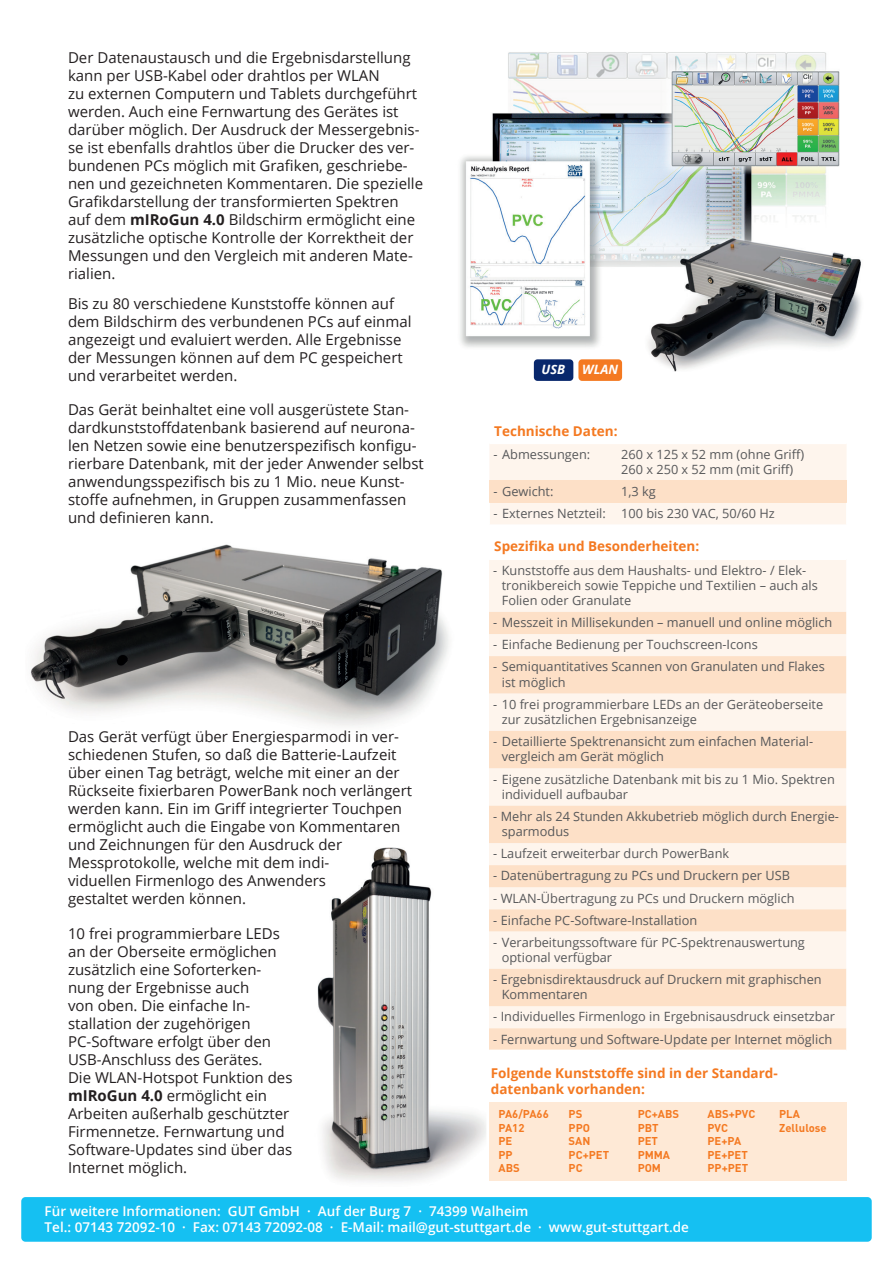
<style>
.page{position:relative;width:893px;height:1263px;background:#fff}
.page>*{position:absolute;margin:0;border:0;box-sizing:border-box;transform-origin:0 0}
.t1{font:15px/18px "Open Sans";color:#231f20}
.t2{font:600 13.5px/16.5px "Open Sans";color:#fff}
.t3{font:700 13.5px/16.2px "Open Sans";color:#f47921}
.t4{font:12.75px/15.3px "Open Sans";color:#57585a}
.t5{font:italic 700 12.75px "Open Sans";color:#fff}
.t6{font:700 11.25px/13.5px "DIN";color:#f47921}
.s1{font-weight:700}
</style>
<div class="page">
<img style="left:30px;top:544px;width:419px;height:182px">
<div style="left:21px;top:1197px;width:851px;height:45px;background:#15c0f2;border-radius:4px"></div>
<div style="left:489px;top:1102px;width:357px;height:79px;background:#fee9d6"></div>
<div style="left:489px;top:560px;width:357px;height:52px;background:#fef5ed"></div>
<svg style="left:489px;top:612px;width:357px;height:438px;background:#fde9d8"></svg>
<svg style="left:489px;top:444px;width:358px;height:80px;background:#fdefe2"></svg>
<img style="left:317px;top:847px;width:169px;height:334px">
<img style="left:460px;top:52px;width:401px;height:325px">
<div style="left:534px;top:359px;width:39px;height:22px;background:#08276c;border-radius:4px"></div>
<div style="left:578px;top:359px;width:44px;height:22px;background:#f47921;border-radius:4px"></div>
<p class="t1" style="left:68px;top:48px;width:357px">Der Datenaustausch und die Ergebnisdarstellung kann per USB-Kabel oder drahtlos per WLAN<br>zu externen Computern und Tablets durchgeführt werden. Auch eine Fernwartung des Gerätes ist darüber möglich. Der Ausdruck der Messergebnis&shy;se ist ebenfalls drahtlos über die Drucker des ver&shy;bundenen PCs möglich mit Grafiken, geschriebe&shy;nen und gezeichneten Kommentaren. Die spezielle Grafikdarstellung der transformierten Spektren auf dem <span class="s1">mIRoGun 4.0</span> Bildschirm ermöglicht eine zusätzliche optische Kontrolle der Korrektheit der Messungen und den Vergleich mit anderen Mate&shy;rialien.</p>
<p class="t1" style="left:68px;top:294px;width:345px">Bis zu 80 verschiedene Kunststoffe können auf dem Bildschirm des verbundenen PCs auf einmal angezeigt und evaluiert werden. Alle Ergebnisse der Messungen können auf dem PC gespeichert und verarbeitet werden.</p>
<p class="t1" style="left:68px;top:401px;width:357px">Das Gerät beinhaltet eine voll ausgerüstete Stan&shy;dardkunststoffdatenbank basierend auf neurona&shy;len Netzen sowie eine benutzerspezifisch konfigu&shy;rierbare Datenbank, mit der jeder Anwender selbst anwendungsspezifisch bis zu 1 Mio. neue Kunst&shy;stoffe aufnehmen, in Gruppen zusammenfassen und definieren kann.</p>
<p class="t1" style="left:68px;top:727px;width:346px">Das Gerät verfügt über Energiesparmodi in ver&shy;schiedenen Stufen, so daß die Batterie-Laufzeit über einen Tag beträgt, welche mit einer an der Rückseite fixierbaren PowerBank noch verlängert werden kann. Ein im Griff integrierter Touchpen ermöglicht auch die Eingabe von Kommentaren und Zeichnungen für den Ausdruck der Messprotokolle, welche mit dem indi-<br>viduellen Firmenlogo des Anwenders<br>gestaltet werden können.</p>
<p class="t1" style="left:68px;top:924px;width:226px">10 frei programmierbare LEDs an der Oberseite ermöglichen zusätzlich eine Soforterken&shy;nung der Ergebnisse auch<br>von oben. Die einfache In&shy;stallation der zugehörigen<br>PC-Software erfolgt über den<br>USB-Anschluss des Gerätes.<br>Die WLAN-Hotspot Funktion des <span class="s1">mIRoGun 4.0</span> ermöglicht ein<br>Arbeiten außerhalb geschützter<br>Firmennetze. Fernwartung und<br>Software-Updates sind über das<br>Internet möglich.</p>
<p class="t5" style="left:542px;top:361px;width:25px">USB</p>
<p class="t5" style="left:582px;top:361px;width:37px">WLAN</p>
<p class="t3" style="left:494px;top:422px;width:125px">Technische Daten:</p>
<p class="t4" style="left:494px;top:446px;width:98px">- Abmessungen:</p>
<p class="t4" style="left:621px;top:446px;width:184px">260 x 125 x 52 mm (ohne Griff)<br>260 x 250 x 52 mm (mit Griff)</p>
<p class="t4" style="left:494px;top:483px;width:61px">- Gewicht:</p>
<p class="t4" style="left:621px;top:483px;width:36px">1,3 kg</p>
<p class="t4" style="left:494px;top:505px;width:283px">- Externes Netzteil: 100 bis 230 VAC, 50/60 Hz</p>
<p class="t3" style="left:494px;top:538px;width:206px">Spezifika und Besonderheiten:</p>
<p class="t4" style="left:502px;top:562px;width:318px;text-indent:-9px">- Kunststoffe aus dem Haushalts- und Elektro- / Elek&shy;tronikbereich sowie Teppiche und Textilien – auch als<br>Folien oder Granulate</p>
<p class="t4" style="left:493px;top:615px;width:341px">- Messzeit in Millisekunden – manuell und online möglich</p>
<p class="t4" style="left:493px;top:637px;width:266px">- Einfache Bedienung per Touchscreen-Icons</p>
<p class="t4" style="left:502px;top:659px;width:325px;text-indent:-9px">- Semiquantitatives Scannen von Granulaten und Flakes ist möglich</p>
<p class="t4" style="left:502px;top:696px;width:323px;text-indent:-9px">- 10 frei programmierbare LEDs an der Geräteoberseite zur zusätzlichen Ergebnisanzeige</p>
<p class="t4" style="left:502px;top:733px;width:313px;text-indent:-9px">- Detaillierte Spektrenansicht zum einfachen Material&shy;vergleich am Gerät möglich</p>
<p class="t4" style="left:502px;top:771px;width:335px;text-indent:-9px">- Eigene zusätzliche Datenbank mit bis zu 1 Mio. Spektren individuell aufbaubar</p>
<p class="t4" style="left:502px;top:808px;width:339px;text-indent:-9px">- Mehr als 24 Stunden Akkubetrieb möglich durch Energie&shy;sparmodus</p>
<p class="t4" style="left:493px;top:846px;width:237px">- Laufzeit erweiterbar durch PowerBank</p>
<p class="t4" style="left:493px;top:868px;width:298px">- Datenübertragung zu PCs und Druckern per USB</p>
<p class="t4" style="left:493px;top:890px;width:303px">- WLAN-Übertragung zu PCs und Druckern möglich</p>
<p class="t4" style="left:493px;top:912px;width:206px">- Einfache PC-Software-Installation</p>
<p class="t4" style="left:502px;top:934px;width:305px;text-indent:-9px">- Verarbeitungssoftware für PC-Spektrenauswertung optional verfügbar</p>
<p class="t4" style="left:502px;top:971px;width:321px;text-indent:-9px">- Ergebnisdirektausdruck auf Druckern mit graphischen<br>Kommentaren</p>
<p class="t4" style="left:493px;top:1009px;width:343px">- Individuelles Firmenlogo in Ergebnisausdruck einsetzbar</p>
<p class="t4" style="left:493px;top:1031px;width:341px">- Fernwartung und Software-Update per Internet möglich</p>
<p class="t3" style="left:491px;top:1064px;width:288px">Folgende Kunststoffe sind in der Standard&shy;datenbank vorhanden:</p>
<p class="t6" style="left:499px;top:1107px;width:52px">PA6/PA66<br>PA12<br>PE<br>PP<br>ABS</p>
<p class="t6" style="left:569px;top:1107px;width:42px">PS<br>PPO<br>SAN<br>PC+PET<br>PC</p>
<p class="t6" style="left:638px;top:1107px;width:43px">PC+ABS<br>PBT<br>PET<br>PMMA<br>POM</p>
<p class="t6" style="left:708px;top:1107px;width:49px">ABS+PVC<br>PVC<br>PE+PA<br>PE+PET<br>PP+PET</p>
<p class="t6" style="left:779px;top:1107px;width:49px">PLA<br>Zellulose</p>
<p class="t2" style="left:45px;top:1202px;width:646px">Für weitere Informationen: GUT GmbH · Auf der Burg 7 · 74399 Walheim<br>Tel.: 07143 72092-10 · Fax: 07143 72092-08 · E-Mail: mail@gut-stuttgart.de · www.gut-stuttgart.de</p>
</div>
